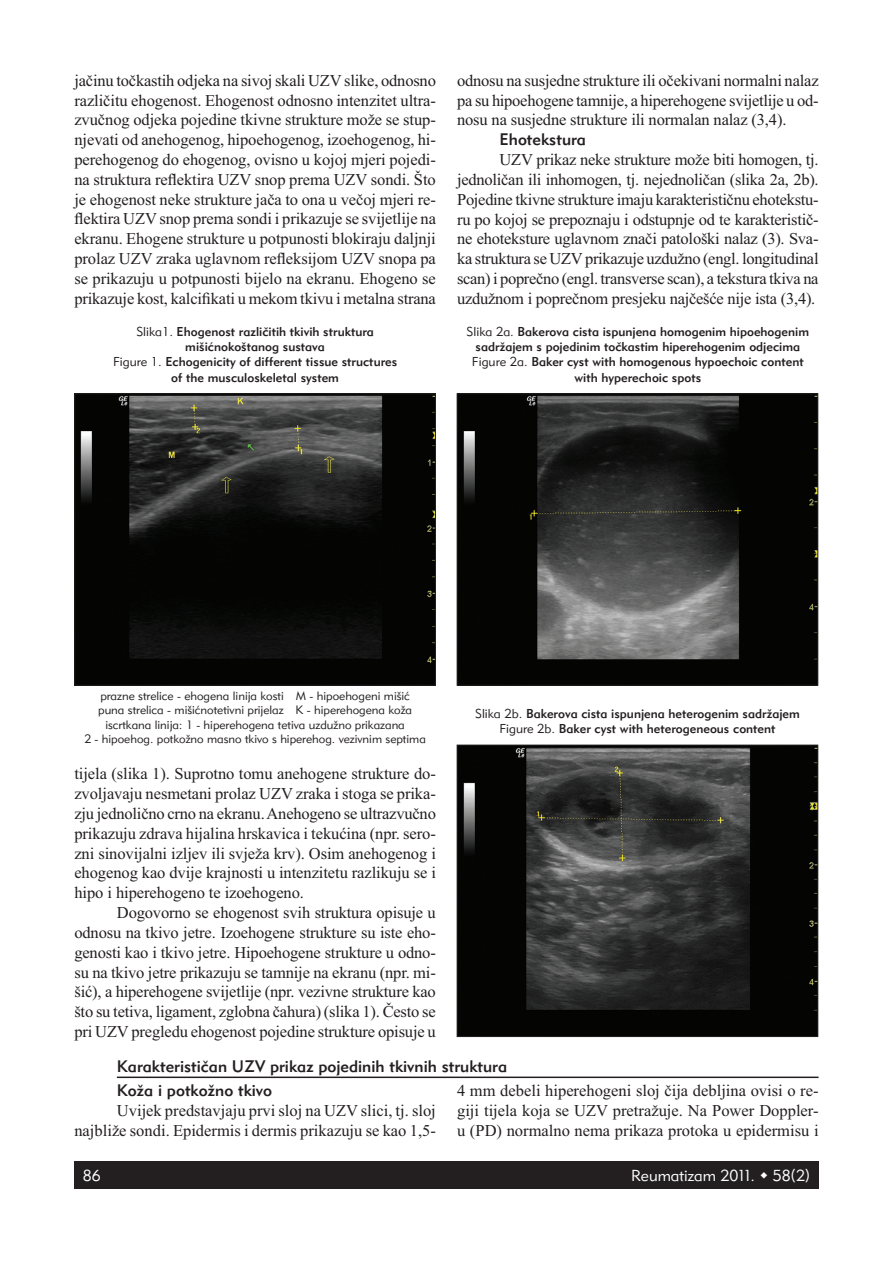
<style>
.page{position:relative;width:893px;height:1263px;background:#fff}
.page>*{position:absolute;margin:0;border:0;box-sizing:border-box;transform-origin:0 0}
.t1{font:16.5px/19.8px "Times New Roman";letter-spacing:-.01em;color:#231f20;text-align:justify}
.t2{font:16.5px/24px "Geometric 415 BT Medium A";color:#231f20}
.t3{font:15.75px "Geometric 415 BT Lite A";color:#fff}
.t4{font:12.75px/15.3px "Geometric 415 BT Medium A";color:#231f20;text-align:center}
.t5{font:12px/14.4px "Geometric 415 BT Lite A";color:#231f20;text-align:center}
.s1{font-family:"Geometric 415 BT Lite A"}
</style>
<div class="page">
<div style="left:74px;top:1161px;width:745px;height:27px;background:#231f20"></div>
<img style="left:76px;top:395px;width:358px;height:289px">
<div style="left:74px;top:393px;width:362px;height:293px;border:1px solid #231f20"></div>
<img style="left:459px;top:395px;width:357px;height:289px">
<div style="left:457px;top:393px;width:361px;height:293px;border:1px solid #231f20"></div>
<img style="left:459px;top:747px;width:357px;height:288px">
<div style="left:457px;top:745px;width:361px;height:292px;border:1px solid #231f20"></div>
<hr style="left:117px;top:1076px;width:702px;height:2px;background:#231f20">
<p class="t1" style="left:74px;top:72px;width:363px">jačinu točkastih odjeka na sivoj skali UZV slike, odnosno različitu ehogenost. Ehogenost odnosno intenzitet ultra&shy;zvučnog odjeka pojedine tkivne strukture može se stup&shy;njevati od anehogenog, hipoehogenog, izoehogenog, hi&shy;perehogenog do ehogenog, ovisno u kojoj mjeri pojedi&shy;na struktura reflektira UZV snop prema UZV sondi. Što je ehogenost neke strukture jača to ona u večoj mjeri re&shy;flektira UZV snop prema sondi i prikazuje se svijetlije na ekranu. Ehogene strukture u potpunosti blokiraju daljnji prolaz UZV zraka uglavnom refleksijom UZV snopa pa se prikazuju u potpunosti bijelo na ekranu. Ehogeno se prikazuje kost, kalcifikati u mekom tkivu i metalna strana</p>
<p class="t4" style="left:113px;top:325px;width:286px"><span class="s1">Slika1.</span> Ehogenost različitih tkivih struktura mišićnokoštanog sustava<br><span class="s1">Figure 1.</span> Echogenicity of different tissue structures of the musculoskeletal system</p>
<p class="t1" style="left:457px;top:72px;width:363px">odnosu na susjedne strukture ili očekivani normalni nalaz pa su hipoehogene tamnije, a hiperehogene svijetlije u od&shy;nosu na susjedne strukture ili normalan nalaz (3,4).</p>
<p class="t2" style="left:500px;top:129px;width:88px">Ehotekstura</p>
<p class="t1" style="left:457px;top:151px;width:363px;text-indent:43px">UZV prikaz neke strukture može biti homogen, tj. jednoličan ili inhomogen, tj. nejednoličan (slika 2a, 2b).<br>Pojedine tkivne strukture imaju karakterističnu ehotekstu&shy;ru po kojoj se prepoznaju i odstupnje od te karakteristič&shy;ne ehoteksture uglavnom znači patološki nalaz (3). Sva&shy;ka struktura se UZV prikazuje uzdužno (engl. longitudinal scan) i poprečno (engl. transverse scan), a tekstura tkiva na uzdužnom i poprečnom presjeku najčešće nije ista (3,4).</p>
<p class="t4" style="left:467px;top:325px;width:344px"><span class="s1">Slika 2a.</span> Bakerova cista ispunjena homogenim hipoehogenim sadržajem s pojedinim točkastim hiperehogenim odjecima <span class="s1">Figure 2a.</span> Baker cyst with homogenous hypoechoic content with hyperechoic spots</p>
<p class="t5" style="left:84px;top:690px;width:343px">prazne strelice - ehogena linija kosti M - hipoehogeni mišić<br>puna strelica - mišićnotetivni prijelaz K - hiperehogena koža iscrtkana linija: 1 - hiperehogena tetiva uzdužno prikazana<br>2 - hipoehog. potkožno masno tkivo s hiperehog. vezivnim septima</p>
<p class="t1" style="left:74px;top:765px;width:363px">tijela (slika 1). Suprotno tomu anehogene strukture do&shy;zvoljavaju nesmetani prolaz UZV zraka i stoga se prika&shy;zju jednolično crno na ekranu. Anehogeno se ultrazvučno prikazuju zdrava hijalina hrskavica i tekućina (npr. sero&shy;zni sinovijalni izljev ili svježa krv). Osim anehogenog i ehogenog kao dvije krajnosti u intenzitetu razlikuju se i hipo i hiperehogeno te izoehogeno.</p>
<p class="t1" style="left:74px;top:904px;width:363px;text-indent:43px">Dogovorno se ehogenost svih struktura opisuje u odnosu na tkivo jetre. Izoehogene strukture su iste eho&shy;genosti kao i tkivo jetre. Hipoehogene strukture u odno&shy;su na tkivo jetre prikazuju se tamnije na ekranu (npr. mi&shy;šić), a hiperehogene svijetlije (npr. vezivne strukture kao što su tetiva, ligament, zglobna čahura) (slika 1). Često se pri UZV pregledu ehogenost pojedine strukture opisuje u</p>
<p class="t4" style="left:475px;top:707px;width:326px"><span class="s1">Slika 2b.</span> Bakerova cista ispunjena heterogenim sadržajem<br><span class="s1">Figure 2b.</span> Baker cyst with heterogeneous content</p>
<p class="t2" style="left:117px;top:1056px;width:392px">Karakterističan UZV prikaz pojedinih tkivnih struktura<br>Koža i potkožno tkivo</p>
<p class="t1" style="left:74px;top:1102px;width:363px;text-align:right">Uvijek predstavjaju prvi sloj na UZV slici, tj. sloj najbliže sondi. Epidermis i dermis prikazuju se kao 1,5-</p>
<p class="t1" style="left:457px;top:1082px;width:363px">4 mm debeli hiperehogeni sloj čija debljina ovisi o re&shy;giji tijela koja se UZV pretražuje. Na Power Doppler&shy;u (PD) normalno nema prikaza protoka u epidermisu i</p>
<p class="t3" style="left:83px;top:1169px;width:19px">86</p>
<p class="t3" style="left:631px;top:1169px;width:181px">Reumatizam 2011. 58(2)</p>
</div>
